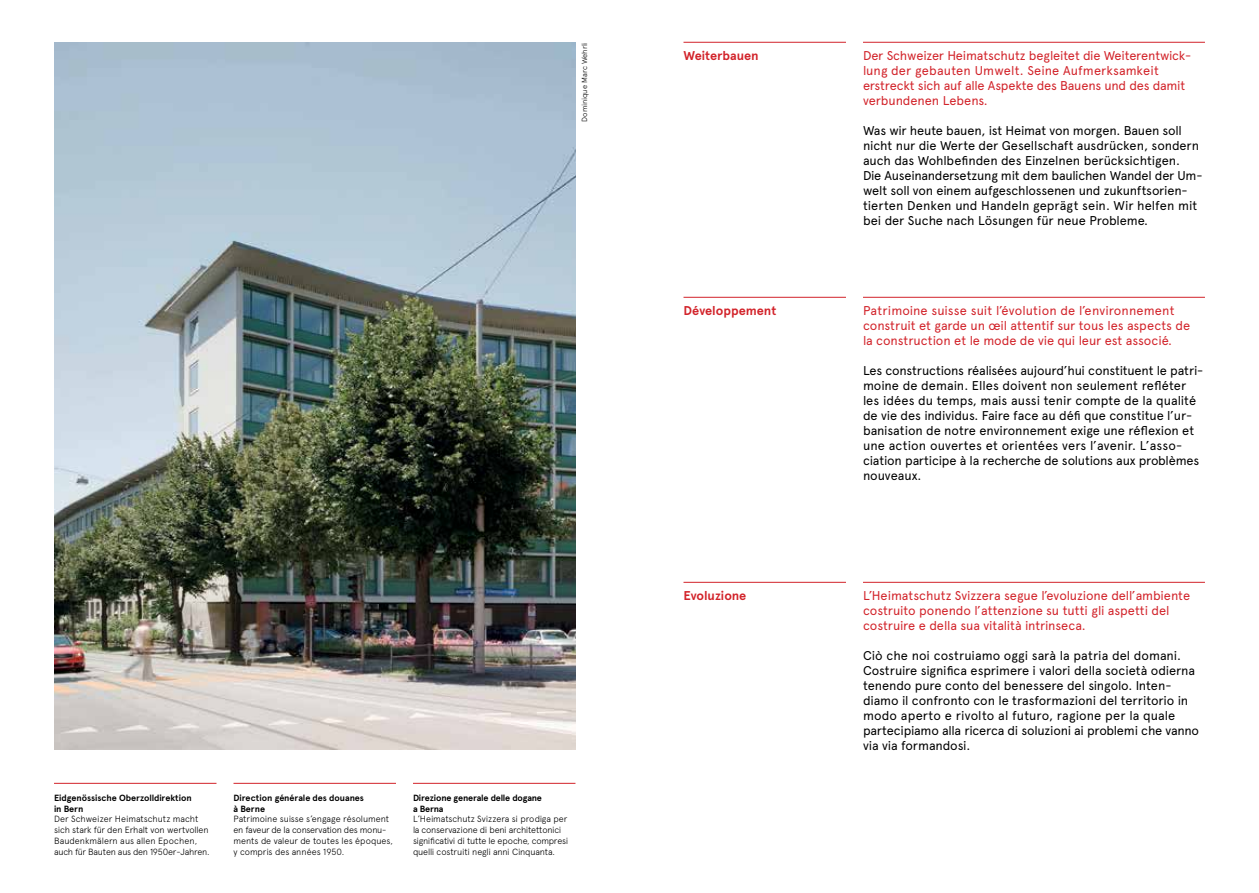
<style>
.page{position:relative;width:1259px;height:893px;background:#fff}
.page>*{position:absolute;margin:0;border:0;box-sizing:border-box;transform-origin:0 0}
.t1{font:12.75px/15px "Apercu";letter-spacing:-.01em;color:#000}
.t2{font:12.75px/15px "Apercu";letter-spacing:-.005em;color:#d2232a}
.t3{font:700 12.75px "Apercu";letter-spacing:-.005em;color:#d2232a}
.t4{font:300 9px/10.8px "Apercu";letter-spacing:-.015em;color:#000}
.t5{font:700 9px/10.8px "Apercu";letter-spacing:-.005em;color:#000}
.t6{font:300 7.5px "Apercu";letter-spacing:-.005em;color:#000}
</style>
<div class="page">
<hr style="left:863px;top:42px;width:342px;height:1px;background:#d2232a">
<hr style="left:683px;top:42px;width:163px;height:1px;background:#d2232a">
<hr style="left:863px;top:297px;width:342px;height:1px;background:#d2232a">
<hr style="left:683px;top:297px;width:163px;height:1px;background:#d2232a">
<hr style="left:863px;top:582px;width:342px;height:1px;background:#d2232a">
<hr style="left:683px;top:582px;width:163px;height:1px;background:#d2232a">
<img style="left:54px;top:43px;width:521px;height:707px">
<hr style="left:54px;top:783px;width:162px;height:1px;background:#d2232a">
<hr style="left:233px;top:783px;width:163px;height:1px;background:#d2232a">
<hr style="left:413px;top:783px;width:162px;height:1px;background:#d2232a">
<p class="t6" style="left:580px;top:122px;width:81px;rotate:-90deg">Dominique Marc Wehrli</p>
<p class="t5" style="left:54px;top:792px;width:139px">Eidgenössische Oberzolldirektion in Bern</p>
<p class="t4" style="left:54px;top:814px;width:157px">Der Schweizer Heimatschutz macht sich stark für den Erhalt von wertvollen Baudenkmälern aus allen Epochen, auch für Bauten aus den 1950er-Jahren.</p>
<p class="t5" style="left:233px;top:792px;width:132px">Direction générale des douanes à Berne</p>
<p class="t4" style="left:233px;top:814px;width:161px">Patrimoine suisse s’engage résolument en faveur de la conservation des monu&shy;ments de valeur de toutes les époques, y compris des années 1950.</p>
<p class="t5" style="left:413px;top:792px;width:130px">Direzione generale delle dogane a Berna</p>
<p class="t4" style="left:413px;top:814px;width:157px">L’Heimatschutz Svizzera si prodiga per la conservazione di beni architettonici significativi di tutte le epoche, compresi quelli costruiti negli anni Cinquanta.</p>
<p class="t3" style="left:683px;top:47px;width:77px">Weiterbauen</p>
<p class="t2" style="left:863px;top:48px;width:330px">Der Schweizer Heimatschutz begleitet die Weiterentwick&shy;lung der gebauten Umwelt. Seine Aufmerksamkeit erstreckt sich auf alle Aspekte des Bauens und des damit verbundenen Lebens.</p>
<p class="t1" style="left:863px;top:123px;width:341px">Was wir heute bauen, ist Heimat von morgen. Bauen soll nicht nur die Werte der Gesellschaft ausdrücken, sondern auch das Wohlbefinden des Einzelnen berücksichtigen.<br>Die Auseinandersetzung mit dem baulichen Wandel der Um&shy;welt soll von einem aufgeschlossenen und zukunftsorien&shy;tierten Denken und Handeln geprägt sein. Wir helfen mit bei der Suche nach Lösungen für neue Probleme.</p>
<p class="t3" style="left:683px;top:302px;width:94px">Développement</p>
<p class="t2" style="left:863px;top:303px;width:329px">Patrimoine suisse suit l’évolution de l’environnement construit et garde un œil attentif sur tous les aspects de la construction et le mode de vie qui leur est associé.</p>
<p class="t1" style="left:863px;top:363px;width:342px">Les constructions réalisées aujourd’hui constituent le patri&shy;moine de demain. Elles doivent non seulement refléter les idées du temps, mais aussi tenir compte de la qualité de vie des individus. Faire face au défi que constitue l’ur&shy;banisation de notre environnement exige une réflexion et une action ouvertes et orientées vers l’avenir. L’asso&shy;ciation participe à la recherche de solutions aux problèmes nouveaux.</p>
<p class="t3" style="left:683px;top:587px;width:64px">Evoluzione</p>
<p class="t2" style="left:863px;top:588px;width:329px">L’Heimatschutz Svizzera segue l’evoluzione dell’ambiente costruito ponendo l’attenzione su tutti gli aspetti del costruire e della sua vitalità intrinseca.</p>
<p class="t1" style="left:863px;top:648px;width:338px">Ciò che noi costruiamo oggi sarà la patria del domani.<br>Costruire significa esprimere i valori della società odierna tenendo pure conto del benessere del singolo. Inten&shy;diamo il confronto con le trasformazioni del territorio in modo aperto e rivolto al futuro, ragione per la quale partecipiamo alla ricerca di soluzioni ai problemi che vanno via via formandosi.</p>
</div>
